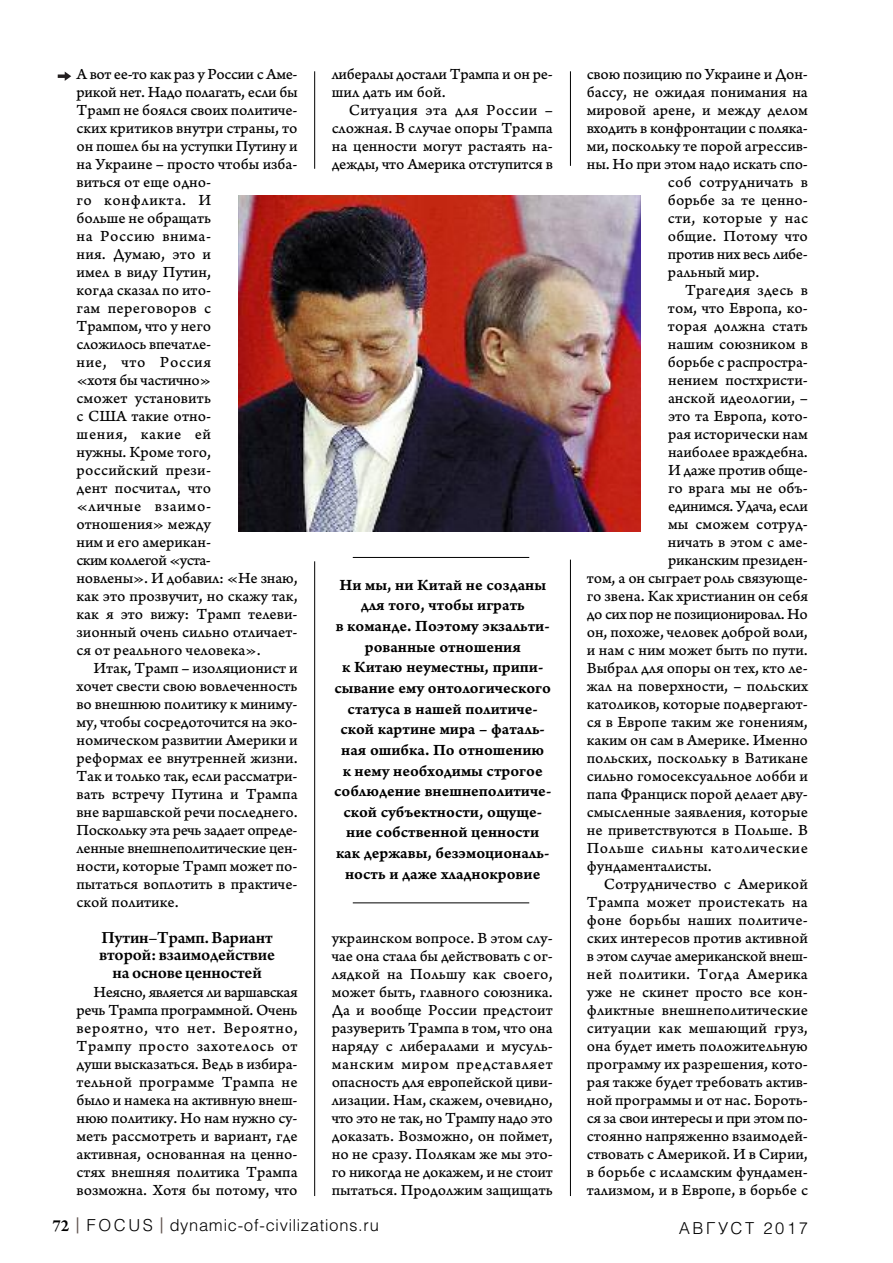
<style>
.page{position:relative;width:893px;height:1263px;background:#fff}
.page>*{position:absolute;margin:0;border:0;box-sizing:border-box;transform-origin:0 0}
.t1{font:600 18px/17.5px "Arno Pro";letter-spacing:-.01em;color:#000;text-align:center}
.t2{font:16.5px/20.7px "Arno Pro Smbd Caption";color:#000;text-align:center}
.t3{font:300 16.5px "Helios";letter-spacing:.045em;color:#000}
.t4{font:300 16.5px "Helios";letter-spacing:.155em;color:#000}
.t5{font:16.2px/18px "Arno Pro Caption";color:#000;text-align:justify}
.t6{font:16.2px/18px "Arno Pro Caption";letter-spacing:-.02em;color:#000}
.t7{font:16.2px "Arno Pro Caption";letter-spacing:-.025em;color:#000}
.t8{font:16.2px "Arno Pro Caption";letter-spacing:.02em;color:#000}
.t9{font:16.2px "Arno Pro Caption";letter-spacing:-.03em;color:#000}
.t10{font:16.2px "Arno Pro Caption";letter-spacing:.035em;color:#000}
.s1{font-family:"Arno Pro";font-weight:600;font-size:18px}
.s2{font-weight:400;font-size:21px;color:#60534f}
</style>
<div class="page">
<hr style="left:314px;top:561px;width:1px;height:635px;background:#000">
<hr style="left:570px;top:560px;width:1px;height:636px;background:#000">
<img style="left:238px;top:196px;width:403px;height:336px">
<hr style="left:353px;top:557px;width:176px;height:1px;background:#000">
<hr style="left:353px;top:902px;width:176px;height:1px;background:#000">
<hr style="left:314px;top:71px;width:1px;height:98px;background:#000">
<hr style="left:570px;top:71px;width:1px;height:95px;background:#000">
<svg style="left:58px;top:72px;width:13px;height:9px"></svg>
<p class="t5" style="left:77px;top:66px;width:223px;text-align:left">А вот ее-то как раз у России с Аме&shy;рикой нет. Надо полагать, если бы<br>Трамп не боялся своих политиче&shy;ских критиков внутри страны, то он пошел бы на уступки Путину и на Украине – просто чтобы изба&shy;виться от еще одно-<br>го конфликта. И<br>больше не обращать<br>на Россию внима-<br>ния. Думаю, это и<br>имел в виду Путин,<br>когда сказал по ито-<br>гам переговоров с<br>Трампом, что у него<br>сложилось впечатле-<br>ние, что Россия<br>«хотя бы частично»<br>сможет установить<br>с США такие отно-<br>шения, какие ей<br>нужны. Кроме того,<br>российский прези-<br>дент посчитал, что<br>«личные взаимо&shy;отношения» между<br>ним и его американ-<br>ским коллегой «уста -<br>новлены». И добавил: «Не знаю, как это прозвучит, но скажу так, как я это вижу: Трамп телеви&shy;зионный очень сильно отличает&shy;ся от реального человека».</p>
<p class="t5" style="left:77px;top:660px;width:223px;text-indent:17px">Итак, Трамп – изоляционист и хочет свести свою вовлеченность во внешнюю политику к миниму&shy;му, чтобы сосредоточится на эко&shy;номическом развитии Америки и реформах ее внутренней жизни.<br>Так и только так, если рассматри&shy;вать встречу Путина и Трампа вне варшавской речи последнего.<br>Поскольку эта речь задает опреде&shy;ленные внешнеполитические цен&shy;ности, которые Трамп может по&shy;пытаться воплотить в практиче&shy;ской политике.</p>
<p class="t1" style="left:99px;top:930px;width:177px">Путин–Трамп.Вариант второй: взаимодействие на основе ценностей</p>
<p class="t5" style="left:77px;top:984px;width:223px;text-indent:17px">Неясно, является ли варшавская речь Трампа программной. Очень вероятно, что нет. Вероятно, Трампу просто захотелось от души высказаться. Ведь в избира&shy;тельной программе Трампа не было и намека на активную внеш&shy;нюю политику. Но нам нужно су&shy;меть рассмотреть и вариант, где активная, основанная на ценно&shy;стях внешняя политика Трампа возможна. Хотя бы потому, что</p>
<p class="t6" style="left:332px;top:66px;width:223px">либералы достали Трампа и он ре&shy;шил дать им бой.</p>
<p class="t5" style="left:332px;top:102px;width:223px;text-indent:17px">Ситуация эта для России – сложная. В случае опоры Трампа на ценности могут растаять на&shy;дежды, что Америка отступится в</p>
<p class="t2" style="left:334px;top:576px;width:219px">Ни мы, ни Китай не созданы для того, чтобы играть<br>в команде. Поэтому экзальти&shy;рованные отношения<br>к Китаю неуместны, припи&shy;сывание ему онтологического статуса в нашей политиче&shy;ской картине мира – фаталь&shy;ная ошибка. По отношению<br>к нему необходимы строгое соблюдение внешнеполитиче&shy;ской субъектности, ощуще&shy;ние собственной ценности как державы, безэмоциональ&shy;ность и даже хладнокровие</p>
<p class="t5" style="left:332px;top:930px;width:223px">украинском вопросе. В этом слу&shy;чае она стала бы действовать с ог&shy;лядкой на Польшу как своего, может быть, главного союзника.<br>Да и вообще России предстоит разуверить Трампа в том, что она наряду с либералами и мусуль&shy;манским миром представляет опасность для европейской циви&shy;лизации. Нам, скажем, очевидно, что это не так, но Трампу надо это доказать. Возможно, он поймет, но не сразу. Полякам же мы это&shy;го никогда не докажем, и не стоит пытаться. Продолжим защищать</p>
<p class="t5" style="left:587px;top:66px;width:223px">свою позицию по Украине и Дон-</p>
<p class="t5" style="left:587px;top:84px;width:223px">бассу, не ожидая понимания на</p>
<p class="t5" style="left:587px;top:102px;width:223px">мировой арене, и между делом</p>
<p class="t6" style="left:587px;top:120px;width:223px">входить в конфронтации с поляка-</p>
<p class="t5" style="left:587px;top:138px;width:223px">ми, поскольку те порой агрессив-</p>
<p class="t5" style="left:587px;top:156px;width:223px">ны. Но при этом надо искать спо-</p>
<p class="t5" style="left:668px;top:174px;width:141px">соб сотрудничать в</p>
<p class="t5" style="left:668px;top:192px;width:141px">борьбе за те ценно-</p>
<p class="t8" style="left:668px;top:212px;width:141px">сти, которые у нас</p>
<p class="t5" style="left:668px;top:228px;width:141px">общие. Потому что</p>
<p class="t6" style="left:668px;top:246px;width:141px">против них весь либе-</p>
<p class="t5" style="left:668px;top:264px;width:93px">ральный мир.</p>
<p class="t5" style="left:685px;top:282px;width:124px">Трагедия здесь в</p>
<p class="t5" style="left:668px;top:300px;width:141px">том, что Европа, ко-</p>
<p class="t5" style="left:668px;top:318px;width:141px">торая должна стать</p>
<p class="t5" style="left:668px;top:336px;width:141px">нашим союзником в</p>
<p class="t5" style="left:668px;top:354px;width:141px">борьбе с распростра-</p>
<p class="t5" style="left:668px;top:372px;width:141px">нением постхристи-</p>
<p class="t5" style="left:668px;top:390px;width:141px">анской идеологии, –</p>
<p class="t5" style="left:668px;top:408px;width:141px">это та Европа, кото-</p>
<p class="t5" style="left:668px;top:426px;width:141px">рая исторически нам</p>
<p class="t5" style="left:668px;top:444px;width:141px">наиболее враждебна.</p>
<p class="t5" style="left:668px;top:462px;width:141px">И даже против обще-</p>
<p class="t5" style="left:668px;top:480px;width:141px">го врага мы не объ-</p>
<p class="t7" style="left:668px;top:500px;width:141px">единимся. Удача, если</p>
<p class="t5" style="left:668px;top:516px;width:141px">мы сможем сотруд-</p>
<p class="t5" style="left:668px;top:534px;width:141px">ничать в этом с аме-</p>
<p class="t5" style="left:668px;top:552px;width:141px">риканским президен-</p>
<p class="t5" style="left:587px;top:570px;width:223px">том, а он сыграет роль связующе-</p>
<p class="t5" style="left:587px;top:588px;width:223px">го звена. Как христианин он себя</p>
<p class="t7" style="left:587px;top:608px;width:223px">до сих пор не позиционировал. Но</p>
<p class="t5" style="left:587px;top:624px;width:223px">он, похоже, человек доброй воли,</p>
<p class="t5" style="left:587px;top:642px;width:223px">и нам с ним может быть по пути.</p>
<p class="t5" style="left:587px;top:660px;width:223px">Выбрал для опоры он тех, кто ле-</p>
<p class="t5" style="left:587px;top:678px;width:223px">жал на поверхности, – польских</p>
<p class="t5" style="left:587px;top:696px;width:223px">католиков, которые подвергают-</p>
<p class="t5" style="left:587px;top:714px;width:223px">ся в Европе таким же гонениям,</p>
<p class="t5" style="left:587px;top:732px;width:223px">каким он сам в Америке. Именно</p>
<p class="t5" style="left:587px;top:750px;width:223px">польских, поскольку в Ватикане</p>
<p class="t5" style="left:587px;top:768px;width:223px">сильно гомосексуальное лобби и</p>
<p class="t5" style="left:587px;top:786px;width:223px">папа Франциск порой делает дву-</p>
<p class="t5" style="left:587px;top:804px;width:223px">смысленные заявления, которые</p>
<p class="t5" style="left:587px;top:822px;width:223px">не приветствуются в Польше. В</p>
<p class="t10" style="left:587px;top:842px;width:223px">Польше сильны католические</p>
<p class="t5" style="left:587px;top:858px;width:126px">фундаменталисты.</p>
<p class="t5" style="left:604px;top:876px;width:206px">Сотрудничество с Америкой</p>
<p class="t5" style="left:587px;top:894px;width:223px">Трампа может проистекать на</p>
<p class="t5" style="left:587px;top:912px;width:223px">фоне борьбы наших политиче-</p>
<p class="t5" style="left:587px;top:930px;width:223px">ских интересов против активной</p>
<p class="t6" style="left:587px;top:948px;width:223px">в этом случае американской внеш-</p>
<p class="t8" style="left:587px;top:968px;width:223px">ней политики. Тогда Америка</p>
<p class="t5" style="left:587px;top:984px;width:223px">уже не скинет просто все кон-</p>
<p class="t5" style="left:587px;top:1002px;width:223px">фликтные внешнеполитические</p>
<p class="t5" style="left:587px;top:1020px;width:223px">ситуации как мешающий груз,</p>
<p class="t5" style="left:587px;top:1038px;width:223px">она будет иметь положительную</p>
<p class="t5" style="left:587px;top:1056px;width:223px">программу их разрешения, кото-</p>
<p class="t5" style="left:587px;top:1074px;width:223px">рая также будет требовать актив-</p>
<p class="t5" style="left:587px;top:1092px;width:223px">ной программы и от нас. Бороть-</p>
<p class="t9" style="left:587px;top:1112px;width:223px">ся за свои интересы и при этом по-</p>
<p class="t5" style="left:587px;top:1128px;width:223px">стоянно напряженно взаимодей-</p>
<p class="t5" style="left:587px;top:1146px;width:223px">ствовать с Америкой. И в Сирии,</p>
<p class="t5" style="left:587px;top:1164px;width:223px">в борьбе с исламским фундамен-</p>
<p class="t5" style="left:587px;top:1182px;width:223px">тализмом, и в Европе, в борьбе с</p>
<p class="t3" style="left:52px;top:1219px;width:328px"><span class="s1">72</span> <span class="s2">|</span> F O C U S <span class="s2">|</span> dynamic-of-civilizations.ru</p>
<p class="t4" style="left:679px;top:1222px;width:130px">АВГУСТ 2017</p>
</div>
